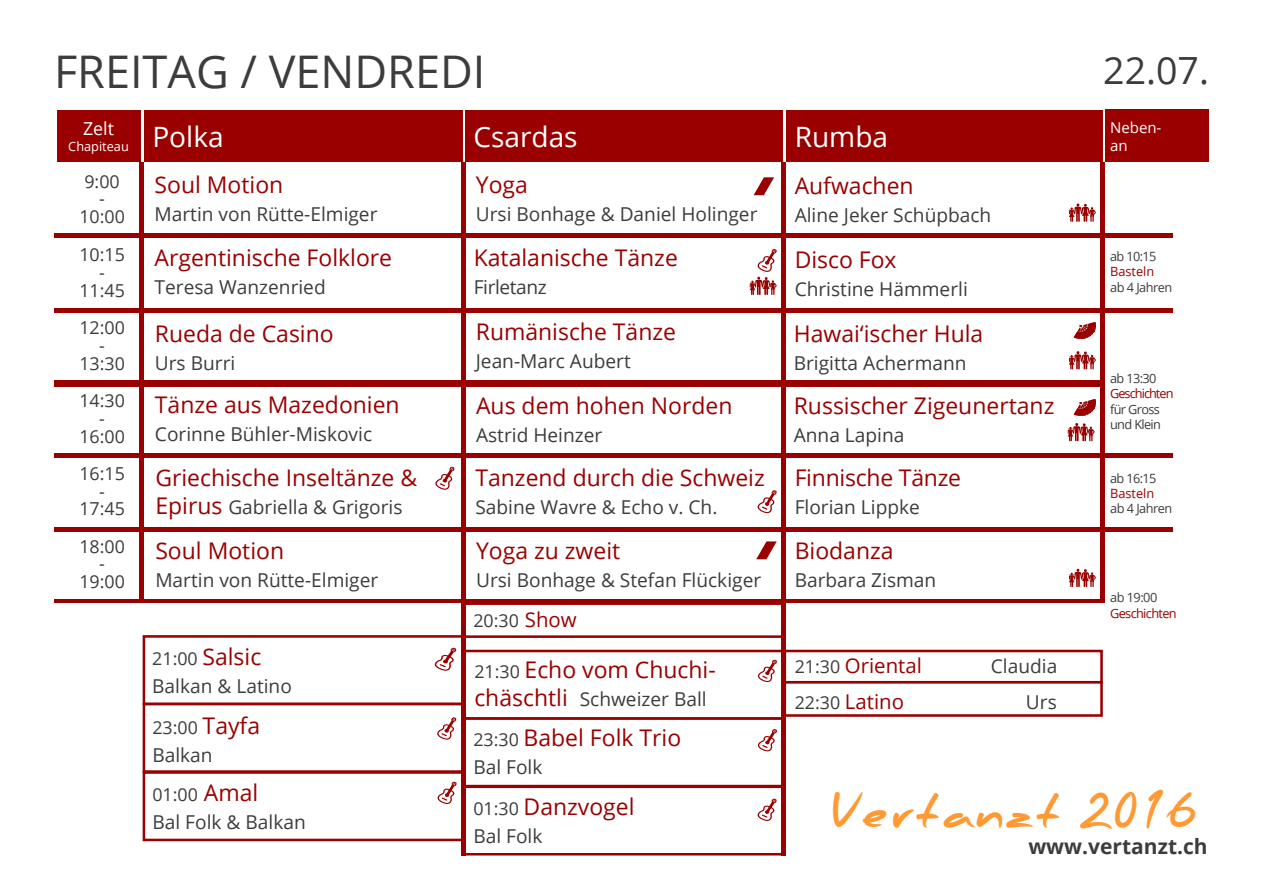
<style>
.page{position:relative;width:1263px;height:893px;background:#fff}
.page>*{position:absolute;margin:0;border:0;box-sizing:border-box;transform-origin:0 0}
.t1{font:45px "Open Sans";color:#3c3c3c}
.t2{font:900 45px "PF Scandal Pro";color:#f93}
.t3{font:37.5px "Open Sans";color:#3c3c3c}
.t4{font:28.05px "Open Sans";color:#fff}
.t5{font:22.95px "Open Sans";color:#9a0000}
.t6{font:700 21px "Open Sans";color:#3c3c3c}
.t7{font:20.4px "Open Sans";color:#9a0000}
.t8{font:19.2px "Open Sans";color:#3c3c3c}
.t9{font:19.2px "Open Sans";letter-spacing:-.02em;color:#3c3c3c}
.t10{font:17.85px "Open Sans";color:#3c3c3c}
.t11{font:17.85px "Open Sans";color:#fff}
.t12{font:15px/18px "Open Sans";color:#fff}
.t13{font:12.75px "Open Sans";letter-spacing:-.04em;color:#3c3c3c}
.t14{font:12.75px/15.3px "Open Sans";color:#3c3c3c}
.t15{font:12.75px/15.3px "Open Sans";letter-spacing:-.075em;color:#9a0000}
.t16{font:12.75px/15.3px "Open Sans";letter-spacing:-.05em;color:#9a0000}
.t17{font:12.75px "Open Sans";color:#fff}
.s1{font-size:22.95px;color:#9a0000}
.s2{font-size:20.4px;color:#9a0000}
.s3{color:#9a0000}
.s4{color:#3c3c3c}
.s5{font-size:17.85px;color:#3c3c3c}
</style>
<div class="page">
<div style="left:461px;top:602px;width:324px;height:36px;background:#fff;border:3px solid #9a0000"></div>
<div style="left:461px;top:650px;width:323px;height:70px;background:#fff;border:3px solid #9a0000"></div>
<div style="left:58px;top:110px;width:83px;height:52px;background:#9a0000"></div>
<div style="left:144px;top:110px;width:318px;height:52px;background:#9a0000"></div>
<div style="left:465px;top:110px;width:318px;height:52px;background:#9a0000"></div>
<div style="left:786px;top:110px;width:316px;height:52px;background:#9a0000"></div>
<div style="left:1105px;top:110px;width:104px;height:52px;background:#9a0000"></div>
<hr style="left:54px;top:527px;width:1119px;height:4px;background:#9a0000">
<hr style="left:54px;top:454px;width:1119px;height:4px;background:#9a0000">
<div style="left:54px;top:308px;width:1119px;height:5px;background:#9a0000"></div>
<hr style="left:140px;top:162px;width:4px;height:439px;background:#9a0000">
<hr style="left:1101px;top:162px;width:4px;height:439px;background:#9a0000">
<hr style="left:54px;top:234px;width:1119px;height:4px;background:#9a0000">
<div style="left:54px;top:380px;width:1051px;height:7px;background:#9a0000"></div>
<svg style="left:435px;top:467px;width:20px;height:23px"></svg>
<svg style="left:756px;top:541px;width:21px;height:18px"></svg>
<hr style="left:54px;top:599px;width:1051px;height:3px;background:#9a0000">
<div style="left:143px;top:635px;width:322px;height:70px;background:#fff;border:3px solid #9a0000"></div>
<div style="left:143px;top:703px;width:322px;height:70px;background:#fff;border:3px solid #9a0000"></div>
<div style="left:461px;top:717px;width:323px;height:70px;background:#fff;border:3px solid #9a0000"></div>
<div style="left:143px;top:771px;width:322px;height:70px;background:#fff;border:3px solid #9a0000"></div>
<div style="left:461px;top:785px;width:324px;height:70px;background:#fff;border:3px solid #9a0000"></div>
<div style="left:783px;top:650px;width:320px;height:33px;background:#fff;border:3px solid #9a0000"></div>
<div style="left:783px;top:681px;width:320px;height:36px;background:#fff;border:3px solid #9a0000"></div>
<svg style="left:758px;top:660px;width:19px;height:22px"></svg>
<svg style="left:758px;top:729px;width:19px;height:22px"></svg>
<svg style="left:437px;top:717px;width:19px;height:23px"></svg>
<svg style="left:437px;top:782px;width:20px;height:22px"></svg>
<svg style="left:757px;top:798px;width:20px;height:23px"></svg>
<svg style="left:435px;top:648px;width:21px;height:23px"></svg>
<svg style="left:754px;top:177px;width:20px;height:18px"></svg>
<svg style="left:757px;top:490px;width:20px;height:23px"></svg>
<svg style="left:1069px;top:351px;width:27px;height:18px"></svg>
<svg style="left:750px;top:249px;width:27px;height:46px"></svg>
<svg style="left:1068px;top:423px;width:27px;height:18px"></svg>
<svg style="left:1069px;top:569px;width:27px;height:18px"></svg>
<svg style="left:1074px;top:322px;width:22px;height:17px"></svg>
<svg style="left:1074px;top:399px;width:22px;height:17px"></svg>
<svg style="left:1069px;top:203px;width:27px;height:19px"></svg>
<hr style="left:782px;top:162px;width:4px;height:693px;background:#9a0000">
<hr style="left:461px;top:162px;width:4px;height:693px;background:#9a0000">
<p class="t1" style="left:54px;top:41px;width:433px">FREITAG / VENDREDI</p>
<p class="t3" style="left:1103px;top:44px;width:107px">22.07.</p>
<p class="t11" style="left:83px;top:117px;width:33px">Zelt</p>
<p class="t17" style="left:68px;top:137px;width:62px">Chapiteau</p>
<p class="t10" style="left:84px;top:169px;width:37px">9:00</p>
<p class="t10" style="left:99px;top:187px;width:7px">-</p>
<p class="t10" style="left:79px;top:205px;width:47px">10:00</p>
<p class="t10" style="left:79px;top:243px;width:47px">10:15</p>
<p class="t10" style="left:99px;top:261px;width:7px">-</p>
<p class="t10" style="left:79px;top:278px;width:47px">11:45</p>
<p class="t10" style="left:79px;top:315px;width:47px">12:00</p>
<p class="t10" style="left:99px;top:333px;width:7px">-</p>
<p class="t10" style="left:79px;top:351px;width:47px">13:30</p>
<p class="t10" style="left:79px;top:388px;width:47px">14:30</p>
<p class="t10" style="left:99px;top:406px;width:7px">-</p>
<p class="t10" style="left:79px;top:424px;width:47px">16:00</p>
<p class="t10" style="left:79px;top:461px;width:47px">16:15</p>
<p class="t10" style="left:99px;top:479px;width:7px">-</p>
<p class="t10" style="left:79px;top:497px;width:47px">17:45</p>
<p class="t10" style="left:79px;top:534px;width:47px">18:00</p>
<p class="t10" style="left:99px;top:552px;width:7px">-</p>
<p class="t10" style="left:79px;top:570px;width:47px">19:00</p>
<p class="t4" style="left:152px;top:118px;width:73px">Polka</p>
<p class="t4" style="left:473px;top:118px;width:106px">Csardas</p>
<p class="t4" style="left:795px;top:118px;width:95px">Rumba</p>
<p class="t5" style="left:155px;top:169px;width:130px">Soul Motion</p>
<p class="t8" style="left:155px;top:201px;width:224px">Martin von Rütte-Elmiger</p>
<p class="t5" style="left:155px;top:242px;width:239px">Argentinische Folklore</p>
<p class="t8" style="left:155px;top:274px;width:173px">Teresa Wanzenried</p>
<p class="t5" style="left:155px;top:318px;width:180px">Rueda de Casino</p>
<p class="t8" style="left:155px;top:349px;width:82px">Urs Burri</p>
<p class="t5" style="left:155px;top:389px;width:246px">Tänze aus Mazedonien</p>
<p class="t8" style="left:155px;top:421px;width:219px">Corinne Bühler-Miskovic</p>
<p class="t5" style="left:155px;top:462px;width:263px">Griechische Inseltänze &amp;</p>
<p class="t8" style="left:155px;top:494px;width:249px"><span class="s1">Epirus</span> Gabriella &amp; Grigoris</p>
<p class="t5" style="left:155px;top:535px;width:130px">Soul Motion</p>
<p class="t8" style="left:155px;top:567px;width:224px">Martin von Rütte-Elmiger</p>
<p class="t5" style="left:476px;top:169px;width:54px">Yoga</p>
<p class="t8" style="left:476px;top:201px;width:283px">Ursi Bonhage &amp; Daniel Holinger</p>
<p class="t5" style="left:474px;top:242px;width:206px">Katalanische Tänze</p>
<p class="t9" style="left:474px;top:274px;width:75px">Firletanz</p>
<p class="t5" style="left:476px;top:316px;width:202px">Rumänische Tänze</p>
<p class="t8" style="left:476px;top:348px;width:157px">Jean-Marc Aubert</p>
<p class="t5" style="left:476px;top:390px;width:258px">Aus dem hohen Norden</p>
<p class="t8" style="left:476px;top:422px;width:128px">Astrid Heinzer</p>
<p class="t5" style="left:475px;top:462px;width:291px">Tanzend durch die Schweiz</p>
<p class="t8" style="left:475px;top:494px;width:244px">Sabine Wavre &amp; Echo v. Ch.</p>
<p class="t5" style="left:476px;top:534px;width:146px">Yoga zu zweit</p>
<p class="t8" style="left:476px;top:566px;width:287px">Ursi Bonhage &amp; Stefan Flückiger</p>
<p class="t10" style="left:473px;top:608px;width:105px">20:30 <span class="s2">Show</span></p>
<p class="t5" style="left:795px;top:170px;width:120px">Aufwachen</p>
<p class="t8" style="left:795px;top:202px;width:198px">Aline Jeker Schüpbach</p>
<p class="t5" style="left:795px;top:244px;width:103px">Disco Fox</p>
<p class="t8" style="left:795px;top:276px;width:175px">Christine Hämmerli</p>
<p class="t5" style="left:794px;top:318px;width:191px">Hawai‘ischer Hula</p>
<p class="t8" style="left:794px;top:349px;width:174px">Brigitta Achermann</p>
<p class="t5" style="left:794px;top:390px;width:262px">Russischer Zigeunertanz</p>
<p class="t8" style="left:794px;top:422px;width:112px">Anna Lapina</p>
<p class="t5" style="left:795px;top:462px;width:168px">Finnische Tänze</p>
<p class="t8" style="left:795px;top:494px;width:127px">Florian Lippke</p>
<p class="t5" style="left:795px;top:534px;width:100px">Biodanza</p>
<p class="t8" style="left:795px;top:566px;width:143px">Barbara Zisman</p>
<p class="t12" style="left:1110px;top:119px;width:53px">Neben&shy;an</p>
<p class="t14" style="left:1110px;top:249px;width:48px">ab 10:15<br><span class="s3">Basteln</span></p>
<p class="t13" style="left:1110px;top:278px;width:64px">ab 4 Jahren</p>
<p class="t13" style="left:1110px;top:370px;width:48px">ab 13:30</p>
<p class="t15" style="left:1110px;top:386px;width:65px">Geschichten <span class="s4">für Gross</span></p>
<p class="t13" style="left:1110px;top:416px;width:52px">und Klein</p>
<p class="t14" style="left:1110px;top:470px;width:48px">ab 16:15<br><span class="s3">Basteln</span></p>
<p class="t13" style="left:1110px;top:500px;width:64px">ab 4 Jahren</p>
<p class="t16" style="left:1110px;top:590px;width:68px"><span class="s4">ab 19:00<br></span>Geschichten</p>
<p class="t5" style="left:152px;top:641px;width:111px"><span class="s5">21:00</span> Salsic</p>
<p class="t8" style="left:152px;top:673px;width:141px">Balkan &amp; Latino</p>
<p class="t10" style="left:152px;top:715px;width:109px">23:00 <span class="s1">Tayfa</span></p>
<p class="t8" style="left:152px;top:742px;width:62px">Balkan</p>
<p class="t10" style="left:152px;top:782px;width:107px">01:00 <span class="s1">Amal</span></p>
<p class="t8" style="left:152px;top:809px;width:155px">Bal Folk &amp; Balkan</p>
<p class="t5" style="left:474px;top:654px;width:243px"><span class="s5">21:30</span> Echo vom Chuchi-</p>
<p class="t8" style="left:474px;top:686px;width:234px"><span class="s1">chäschtli</span> Schweizer Ball</p>
<p class="t5" style="left:473px;top:722px;width:209px"><span class="s5">23:30</span> Babel Folk Trio</p>
<p class="t8" style="left:473px;top:754px;width:71px">Bal Folk</p>
<p class="t5" style="left:473px;top:791px;width:163px"><span class="s5">01:30</span> Danzvogel</p>
<p class="t8" style="left:473px;top:823px;width:71px">Bal Folk</p>
<p class="t7" style="left:795px;top:652px;width:129px"><span class="s5">21:30</span> Oriental</p>
<p class="t8" style="left:991px;top:653px;width:68px">Claudia</p>
<p class="t7" style="left:795px;top:687px;width:111px"><span class="s5">22:30</span> Latino</p>
<p class="t8" style="left:1026px;top:688px;width:32px">Urs</p>
<p class="t2" style="left:829px;top:785px;width:369px">Vertanzt 2016</p>
<p class="t6" style="left:1028px;top:832px;width:181px">www.vertanzt.ch</p>
</div>
